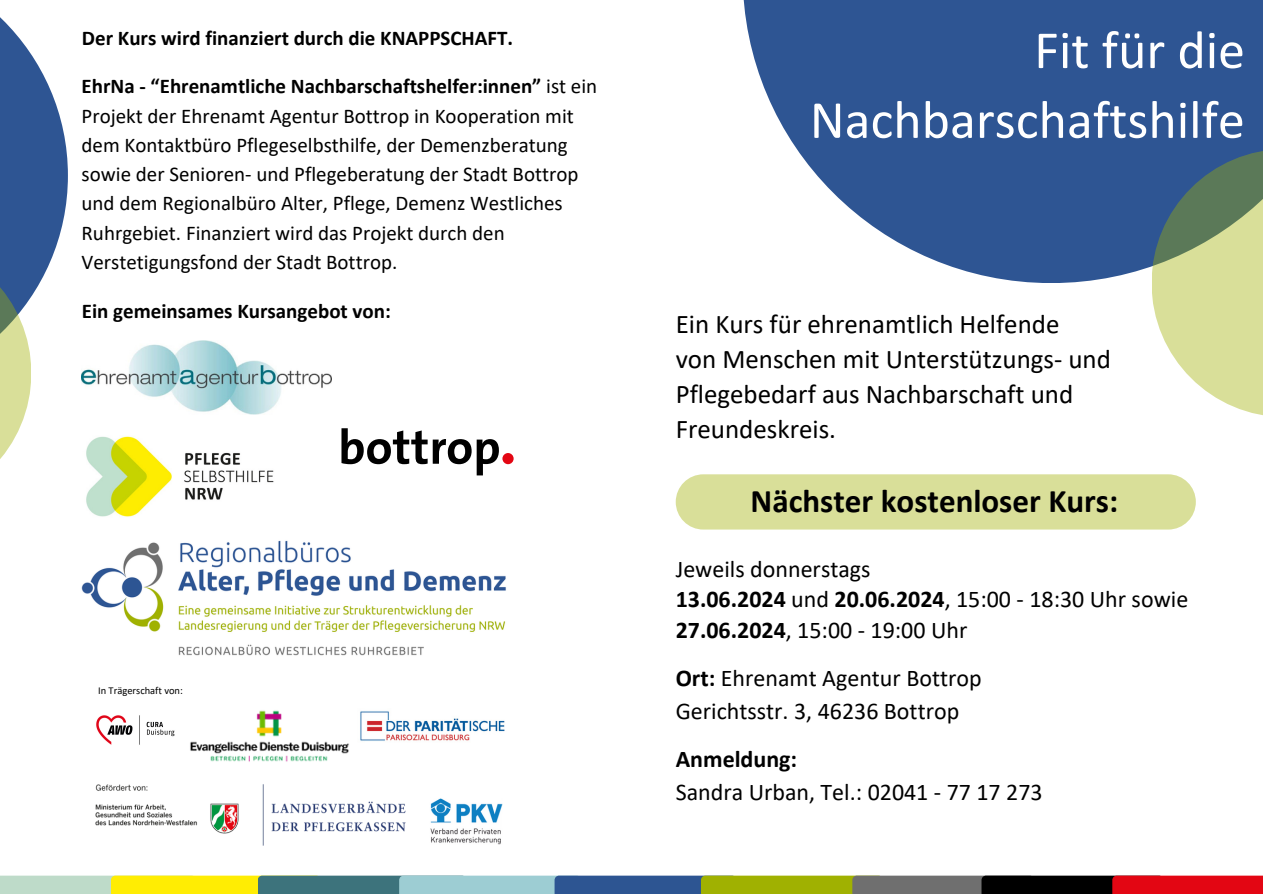
<style>
.page{position:relative;width:1263px;height:894px;background:#fff}
.page>*{position:absolute;margin:0;border:0;box-sizing:border-box;transform-origin:0 0}
.t1{font:54px/69.8px "Calibri";color:#fff;text-align:right}
.t2{font:700 33px "Calibri";color:#000}
.t3{font:27px/34.8px "Calibri";color:#000}
.t4{font:24px/30.3px "Calibri";color:#000}
.t5{font:21px/29.2px "Calibri";color:#000}
.t6{font:700 21px "Calibri";color:#000}
.t7{font:10.5px "Calibri";color:#000}
.s1{font-weight:700}
</style>
<div class="page">
<div style="left:0;top:875px;width:196px;height:18px;background:#bedbc9"></div>
<div style="left:111px;top:875px;width:210px;height:18px;background:#ffed03"></div>
<div style="left:258px;top:875px;width:209px;height:18px;background:#3d737c"></div>
<div style="left:399px;top:875px;width:182px;height:18px;background:#9dcdd3"></div>
<div style="left:555px;top:875px;width:182px;height:18px;background:#2d5592"></div>
<div style="left:701px;top:875px;width:182px;height:18px;background:#a0b101"></div>
<div style="left:852px;top:875px;width:182px;height:18px;background:#6f6f6f"></div>
<div style="left:981px;top:875px;width:182px;height:18px;background:#000"></div>
<div style="left:1112px;top:875px;width:151px;height:18px;background:#e30613"></div>
<svg style="left:0;top:17px;width:68px;height:280px;fill:#2e5593"></svg>
<img style="left:81px;top:540px;width:425px;height:116px">
<svg style="left:0;top:239px;width:31px;height:220px;fill:#d9df99"></svg>
<svg style="left:743px;top:0;width:520px;height:283px;fill:#2e5593"></svg>
<svg style="left:1151px;top:149px;width:112px;height:267px;background:#adbb9a"></svg>
<svg style="left:341px;top:428px;width:158px;height:47px"></svg>
<div style="left:502px;top:453px;width:12px;height:11px;background:#e30613;border-radius:50%"></div>
<img style="left:82px;top:341px;width:250px;height:73px">
<div style="left:676px;top:474px;width:520px;height:55px;background:#d9df99;border-radius:28px"></div>
<img style="left:86px;top:436px;width:188px;height:81px">
<img style="left:95px;top:784px;width:408px;height:62px">
<img style="left:360px;top:711px;width:145px;height:30px">
<img style="left:190px;top:710px;width:159px;height:52px">
<img style="left:96px;top:715px;width:79px;height:30px">
<p class="t6" style="left:82px;top:30px;width:433px">Der Kurs wird finanziert durch die KNAPPSCHAFT.</p>
<h4 class="t5" style="left:82px;top:73px;width:517px"><span class="s1">EhrNa - “Ehrenamtliche Nachbarschaftshelfer:innen”</span> ist ein Projekt der Ehrenamt Agentur Bottrop in Kooperation mit dem Kontaktbüro Pflegeselbsthilfe, der Demenzberatung sowie der Senioren- und Pflegeberatung der Stadt Bottrop und dem Regionalbüro Alter, Pflege, Demenz Westliches Ruhrgebiet. Finanziert wird das Projekt durch den Verstetigungsfond der Stadt Bottrop.</h4>
<h4 class="t6" style="left:82px;top:302px;width:310px">Ein gemeinsames Kursangebot von:</h4>
<h2 class="t7" style="left:98px;top:685px;width:86px">In Trägerschaft von:</h2>
<p class="t1" style="left:810px;top:20px;width:437px">Fit für die<br>Nachbarschaftshilfe</p>
<p class="t3" style="left:676px;top:309px;width:437px">Ein Kurs für ehrenamtlich Helfende<br>von Menschen mit Unterstützungs- und<br>Pflegebedarf aus Nachbarschaft und<br>Freundeskreis.</p>
<p class="t2" style="left:751px;top:487px;width:369px">Nächster kostenloser Kurs:</p>
<p class="t4" style="left:676px;top:555px;width:514px">Jeweils donnerstags<br><span class="s1">13.06.2024</span> und <span class="s1">20.06.2024</span>, 15:00 - 18:30 Uhr sowie<br><span class="s1">27.06.2024</span>, 15:00 - 19:00 Uhr</p>
<h1 class="t4" style="left:676px;top:663px;width:308px;line-height:32.7px"><span class="s1">Ort:</span> Ehrenamt Agentur Bottrop<br>Gerichtsstr. 3, 46236 Bottrop</h1>
<h3 class="t4" style="left:676px;top:744px;width:368px;line-height:32.7px"><span class="s1">Anmeldung:<br></span>Sandra Urban, Tel.: 02041 - 77 17 273</h3>
</div>
